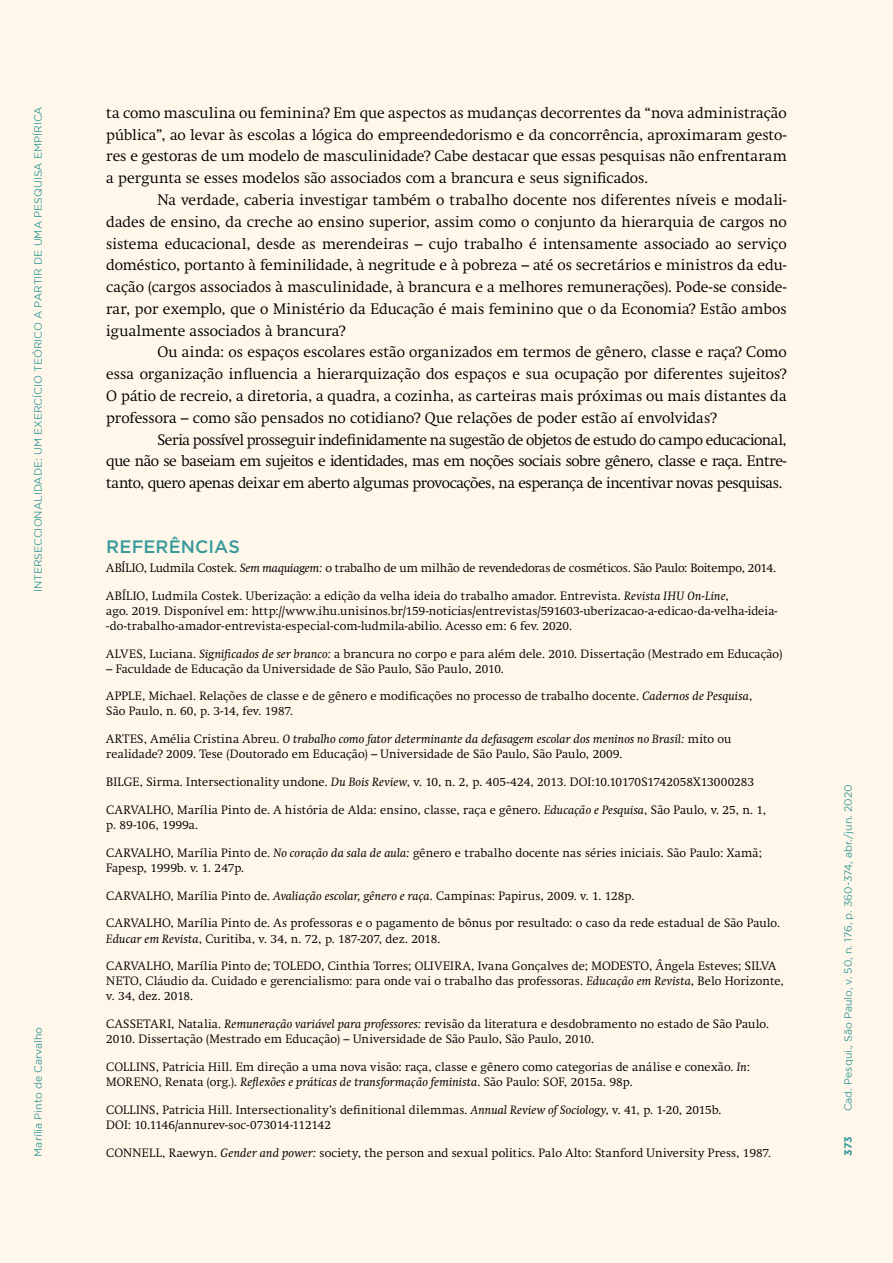
<style>
.page{position:relative;width:893px;height:1263px;background:#fff7ea}
.page>*{position:absolute;margin:0;border:0;box-sizing:border-box;transform-origin:0 0}
.t1{font:500 18px "Gotham HTF";letter-spacing:.005em;color:#389fa9}
.t2{font:300 15px/21.8px "Swift";letter-spacing:-.005em;color:#000;text-align:justify}
.t3{font:300 12px/15px "Swift";letter-spacing:.01em;color:#000}
.t4{font:300 12px "Swift";letter-spacing:-.01em;color:#000}
.t5{font:10.5px "Gotham";color:#389fa9}
.t6{font:700 10.5px "Gotham";color:#389fa9}
.s1{font-weight:400;font-style:italic}
</style>
<div class="page">
<p class="t5" style="left:32px;top:592px;width:487px;rotate:-90deg">INTERSECCIONALIDADE: UM EXERCÍCIO TEÓRICO A PARTIR DE UMA PESQUISA EMPÍRICA</p>
<p class="t5" style="left:32px;top:1157px;width:131px;rotate:-90deg">Marília Pinto de Carvalho</p>
<p class="t2" style="left:106px;top:102px;width:682px">ta como masculina ou feminina? Em que aspectos as mudanças decorrentes da “nova administração pública”, ao levar às escolas a lógica do empreendedorismo e da concorrência, aproximaram gesto&shy;res e gestoras de um modelo de masculinidade? Cabe destacar que essas pesquisas não enfrentaram a pergunta se esses modelos são associados com a brancura e seus significados.</p>
<p class="t2" style="left:106px;top:189px;width:682px;text-indent:51px">Na verdade, caberia investigar também o trabalho docente nos diferentes níveis e modali&shy;dades de ensino, da creche ao ensino superior, assim como o conjunto da hierarquia de cargos no sistema educacional, desde as merendeiras – cujo trabalho é intensamente associado ao serviço doméstico, portanto à feminilidade, à negritude e à pobreza – até os secretários e ministros da edu&shy;cação (cargos associados à masculinidade, à brancura e a melhores remunerações). Pode-se conside&shy;rar, por exemplo, que o Ministério da Educação é mais feminino que o da Economia? Estão ambos igualmente associados à brancura?</p>
<p class="t2" style="left:106px;top:341px;width:682px;text-indent:51px">Ou ainda: os espaços escolares estão organizados em termos de gênero, classe e raça? Como essa organização influencia a hierarquização dos espaços e sua ocupação por diferentes sujeitos?<br>O pátio de recreio, a diretoria, a quadra, a cozinha, as carteiras mais próximas ou mais distantes da professora – como são pensados no cotidiano? Que relações de poder estão aí envolvidas?</p>
<p class="t2" style="left:106px;top:429px;width:682px;text-indent:51px">Seria possível prosseguir indefinidamente na sugestão de objetos de estudo do campo educacional, que não se baseiam em sujeitos e identidades, mas em noções sociais sobre gênero, classe e raça. Entre&shy;tanto, quero apenas deixar em aberto algumas provocações, na esperança de incentivar novas pesquisas.</p>
<h1 class="t1" style="left:106px;top:536px;width:135px">REFERÊNCIAS</h1>
<p class="t4" style="left:106px;top:561px;width:671px">ABÍLIO, Ludmila Costek. <span class="s1">Sem maquiagem:</span> o trabalho de um milhão de revendedoras de cosméticos. São Paulo: Boitempo, 2014.</p>
<p class="t3" style="left:106px;top:588px;width:673px">ABÍLIO, Ludmila Costek. Uberização: a edição da velha ideia do trabalho amador. Entrevista. <span class="s1">Revista IHU On-Line</span>,<br>ago. 2019. Disponível em: http://www.ihu.unisinos.br/159-noticias/entrevistas/591603-uberizacao-a-edicao-da-velha-ideia--do-trabalho-amador-entrevista-especial-com-ludmila-abilio. Acesso em: 6 fev. 2020.</p>
<p class="t3" style="left:106px;top:646px;width:677px">ALVES, Luciana. <span class="s1">Significados de ser branco:</span> a brancura no corpo e para além dele. 2010. Dissertação (Mestrado em Educação)</p>
<p class="t3" style="left:106px;top:661px;width:399px">– Faculdade de Educação da Universidade de São Paulo, São Paulo, 2010.</p>
<p class="t3" style="left:106px;top:689px;width:647px">APPLE, Michael. Relações de classe e de gênero e modificações no processo de trabalho docente. <span class="s1">Cadernos de Pesquisa</span>,<br>São Paulo, n. 60, p. 3-14, fev. 1987.</p>
<p class="t3" style="left:106px;top:732px;width:627px">ARTES, Amélia Cristina Abreu. <span class="s1">O trabalho como fator determinante da defasagem escolar dos meninos no Brasil:</span> mito ou realidade? 2009. Tese (Doutorado em Educação) – Universidade de São Paulo, São Paulo, 2009.</p>
<p class="t3" style="left:106px;top:774px;width:649px">BILGE, Sirma. Intersectionality undone. <span class="s1">Du Bois Review</span>, v. 10, n. 2, p. 405-424, 2013. DOI:10.10170S1742058X13000283</p>
<p class="t3" style="left:106px;top:802px;width:661px">CARVALHO, Marília Pinto de. A história de Alda: ensino, classe, raça e gênero. <span class="s1">Educação e Pesquisa</span>, São Paulo, v. 25, n. 1, p. 89-106, 1999a.</p>
<p class="t3" style="left:106px;top:845px;width:657px">CARVALHO, Marília Pinto de. <span class="s1">No coração da sala de aula:</span> gênero e trabalho docente nas séries iniciais. São Paulo: Xamã;<br>Fapesp, 1999b. v. 1. 247p.</p>
<p class="t3" style="left:106px;top:888px;width:530px">CARVALHO, Marília Pinto de. <span class="s1">Avaliação escolar, gênero e raça</span>. Campinas: Papirus, 2009. v. 1. 128p.</p>
<p class="t3" style="left:106px;top:916px;width:675px">CARVALHO, Marília Pinto de. As professoras e o pagamento de bônus por resultado: o caso da rede estadual de São Paulo.<br><span class="s1">Educar em Revista</span>, Curitiba, v. 34, n. 72, p. 187-207, dez. 2018.</p>
<p class="t3" style="left:106px;top:959px;width:679px">CARVALHO, Marília Pinto de; TOLEDO, Cinthia Torres; OLIVEIRA, Ivana Gonçalves de; MODESTO, Ângela Esteves; SILVA<br>NETO, Cláudio da. Cuidado e gerencialismo: para onde vai o trabalho das professoras. <span class="s1">Educação em Revista</span>, Belo Horizonte, v. 34, dez. 2018.</p>
<p class="t3" style="left:106px;top:1017px;width:664px">CASSETARI, Natalia. <span class="s1">Remuneração variável para professores:</span> revisão da literatura e desdobramento no estado de São Paulo.<br>2010. Dissertação (Mestrado em Educação) – Universidade de São Paulo, São Paulo, 2010.</p>
<p class="t3" style="left:106px;top:1059px;width:645px">COLLINS, Patricia Hill. Em direção a uma nova visão: raça, classe e gênero como categorias de análise e conexão. <span class="s1">In</span>:<br>MORENO, Renata (org.). <span class="s1">Reflexões e práticas de transformação feminista</span>. São Paulo: SOF, 2015a. 98p.</p>
<p class="t3" style="left:106px;top:1102px;width:617px">COLLINS, Patricia Hill. Intersectionality’s definitional dilemmas. <span class="s1">Annual Review of Sociology</span>, v. 41, p. 1-20, 2015b.<br>DOI: 10.1146/annurev-soc-073014-112142</p>
<p class="t3" style="left:106px;top:1145px;width:666px">CONNELL, Raewyn. <span class="s1">Gender and power:</span> society, the person and sexual politics. Palo Alto: Stanford University Press, 1987.</p>
<p class="t5" style="left:842px;top:1111px;width:328px;rotate:-90deg">Cad. Pesqui., São Paulo, v. 50, n. 176, p. 360-374, abr./jun. 2020</p>
<p class="t6" style="left:842px;top:1155px;width:21px;rotate:-90deg">373</p>
</div>
